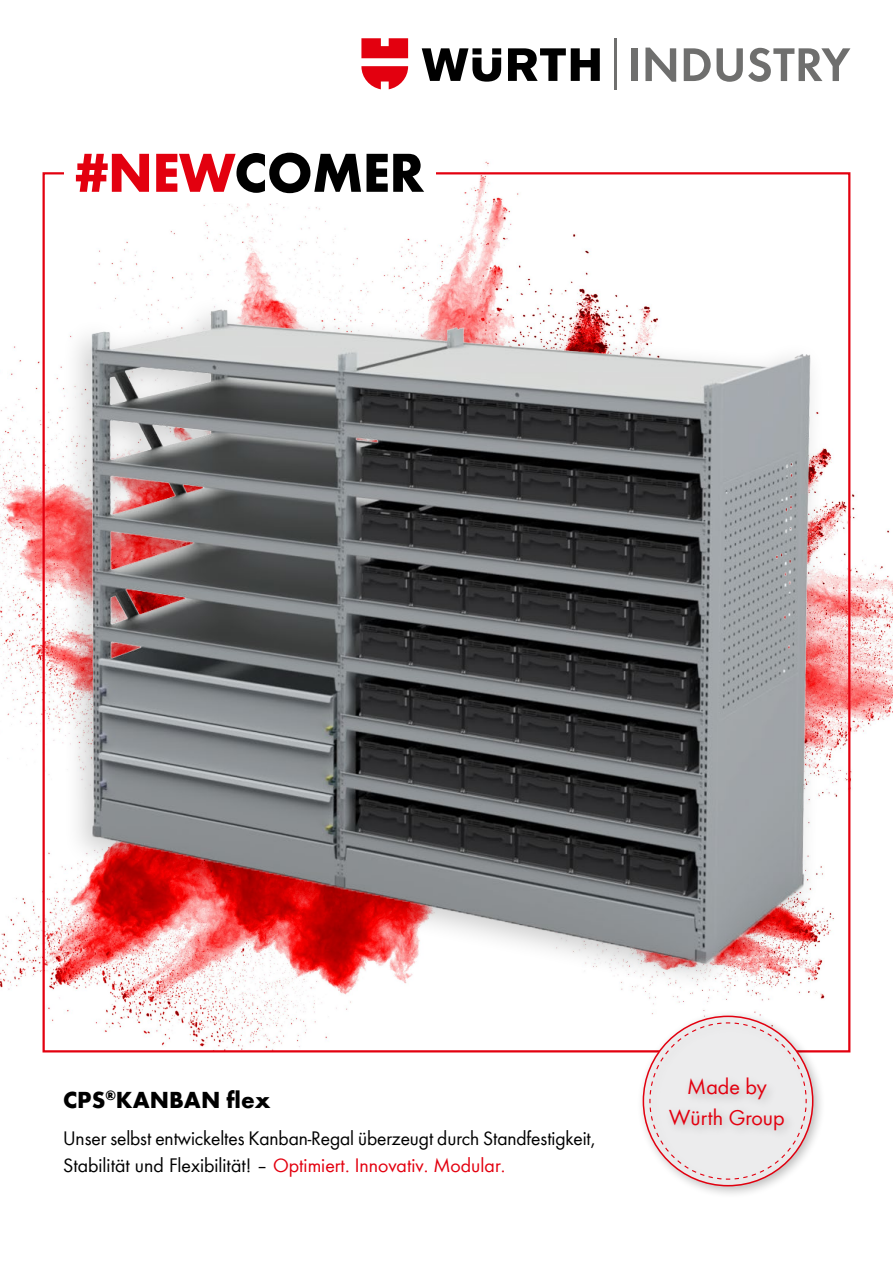
<style>
.page{position:relative;width:893px;height:1263px;background:#fff}
.page>*{position:absolute;margin:0;border:0;box-sizing:border-box;transform-origin:0 0}
.t1{font:700 57px "Wuerth";letter-spacing:-.01em;color:#000}
.t2{font:700 24px "Wuerth Global";color:#000}
.t3{font:22.5px/30.8px "Wuerth";color:#e3000f;text-align:center}
.t4{font:20.25px/27px "Wuerth Global";letter-spacing:-.005em;color:#000}
.s1{color:#e3000f}
</style>
<div class="page">
<div style="left:632px;top:48px;width:6px;height:33px;background:#6f6f6e"></div>
<svg style="left:645px;top:48px;width:31px;height:34px"></svg>
<svg style="left:684px;top:48px;width:27px;height:33px"></svg>
<svg style="left:717px;top:48px;width:133px;height:34px"></svg>
<svg style="left:422px;top:48px;width:178px;height:34px"></svg>
<svg style="left:361px;top:38px;width:47px;height:51px"></svg>
<hr style="left:614px;top:38px;width:3px;height:51px;background:#6f6f6e">
<img style="left:0;top:161px;width:893px;height:890px">
<img style="left:46px;top:226px;width:801px;height:822px">
<div style="left:64px;top:137px;width:371px;height:66px;background:#fff"></div>
<div style="left:636px;top:1009px;width:190px;height:190px;background:#fff"></div>
<div style="left:643px;top:1016px;width:176px;height:176px;background:#000;opacity:.25"></div>
<svg style="left:649px;top:1022px;width:158px;height:158px;background:#eae3e5"></svg>
<h1 class="t1" style="left:75px;top:131px;width:351px"><span class="s1">#NEW</span>COMER</h1>
<p class="t2" style="left:63px;top:1086px;width:209px">CPS<sup>®</sup>KANBAN flex</p>
<p class="t4" style="left:63px;top:1124px;width:534px">Unser selbst entwickeltes Kanban-Regal überzeugt durch Standfestigkeit,<br>Stabilität und Flexibilität! – <span class="s1">Optimiert. Innovativ. Modular.</span></p>
<p class="t3" style="left:669px;top:1070px;width:117px">Made by<br>Würth Group</p>
</div>
